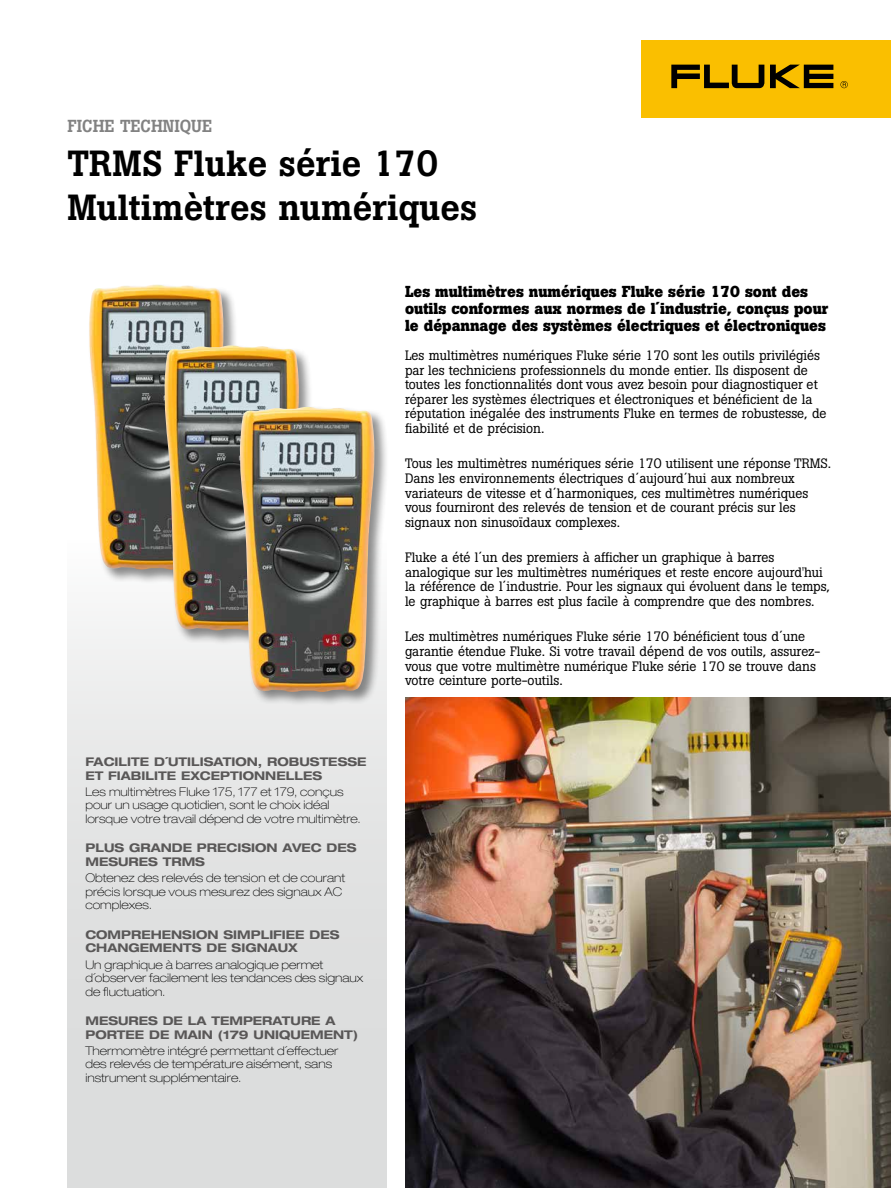
<style>
.page{position:relative;width:891px;height:1188px;background:#fff}
.page>*{position:absolute;margin:0;border:0;box-sizing:border-box;transform-origin:0 0}
.t1{font:500 36px/44.2px "Boton Pro";color:#000}
.t2{font:500 17.25px "Boton Pro";color:#828282}
.t3{font:700 15.75px/17.2px "Boton Pro";color:#000}
.t4{font:13.5px/14.5px "Boton Pro";color:#000}
.t5{font:100 expanded 12px/13.5px "Helvetica Neue LT Pro";color:#000}
.t6{font:700 expanded 12px/13.5px "Helvetica Neue LT Pro";color:#595757}
</style>
<div class="page">
<div style="left:68px;top:540px;width:319px;height:648px;background:#dcdddd"></div>
<div style="left:88px;top:283px;width:150px;height:301px;background:#000;opacity:.45"></div>
<img style="left:89px;top:284px;width:135px;height:287px">
<div style="left:641px;top:40px;width:250px;height:78px;background:#fabf00"></div>
<svg style="left:671px;top:65px;width:162px;height:23px"></svg>
<svg style="left:840px;top:81px;width:8px;height:7px"></svg>
<div style="left:163px;top:344px;width:150px;height:301px;background:#000;opacity:.45"></div>
<img style="left:164px;top:345px;width:135px;height:287px">
<div style="left:238px;top:405px;width:151px;height:302px;background:#000;opacity:.45"></div>
<img style="left:240px;top:407px;width:135px;height:286px">
<img style="left:405px;top:698px;width:486px;height:490px">
<p class="t2" style="left:68px;top:115px;width:146px">FICHE TECHNIQUE</p>
<h1 class="t1" style="left:68px;top:141px;width:411px">TRMS Fluke série 170<br>Multimètres numériques</h1>
<p class="t6" style="left:85px;top:755px;width:283px">FACILITE D´UTILISATION, ROBUSTESSE<br>ET FIABILITE EXCEPTIONNELLES</p>
<p class="t5" style="left:85px;top:785px;width:277px">Les multimètres Fluke 175, 177 et 179, conçus pour un usage quotidien, sont le choix idéal lorsque votre travail dépend de votre multimètre.</p>
<p class="t6" style="left:85px;top:841px;width:273px">PLUS GRANDE PRECISION AVEC DES<br>MESURES TRMS</p>
<p class="t5" style="left:85px;top:871px;width:261px">Obtenez des relevés de tension et de courant précis lorsque vous mesurez des signaux AC complexes.</p>
<p class="t6" style="left:85px;top:927px;width:256px">COMPREHENSION SIMPLIFIEE DES<br>CHANGEMENTS DE SIGNAUX</p>
<p class="t5" style="left:85px;top:957px;width:279px">Un graphique à barres analogique permet d´observer facilement les tendances des signaux de fluctuation.</p>
<p class="t6" style="left:85px;top:1014px;width:274px">MESURES DE LA TEMPERATURE A<br>PORTEE DE MAIN (179 UNIQUEMENT)</p>
<p class="t5" style="left:85px;top:1044px;width:255px">Thermomètre intégré permettant d´effectuer des relevés de température aisément, sans instrument supplémentaire.</p>
<p class="t3" style="left:405px;top:283px;width:425px">Les multimètres numériques Fluke série 170 sont des outils conformes aux normes de l´industrie, conçus pour le dépannage des systèmes électriques et électroniques</p>
<p class="t4" style="left:405px;top:348px;width:423px">Les multimètres numériques Fluke série 170 sont les outils privilégiés par les techniciens professionnels du monde entier. Ils disposent de toutes les fonctionnalités dont vous avez besoin pour diagnostiquer et réparer les systèmes électriques et électroniques et bénéficient de la réputation inégalée des instruments Fluke en termes de robustesse, de fiabilité et de précision.</p>
<p class="t4" style="left:405px;top:456px;width:428px">Tous les multimètres numériques série 170 utilisent une réponse TRMS.<br>Dans les environnements électriques d´aujourd´hui aux nombreux variateurs de vitesse et d´harmoniques, ces multimètres numériques vous fourniront des relevés de tension et de courant précis sur les signaux non sinusoïdaux complexes.</p>
<p class="t4" style="left:405px;top:550px;width:427px">Fluke a été l´un des premiers à afficher un graphique à barres analogique sur les multimètres numériques et reste encore aujourd'hui la référence de l´industrie. Pour les signaux qui évoluent dans le temps, le graphique à barres est plus facile à comprendre que des nombres.</p>
<p class="t4" style="left:405px;top:629px;width:417px">Les multimètres numériques Fluke série 170 bénéficient tous d´une garantie étendue Fluke. Si votre travail dépend de vos outils, assurez&shy;vous que votre multimètre numérique Fluke série 170 se trouve dans votre ceinture porte-outils.</p>
</div>
